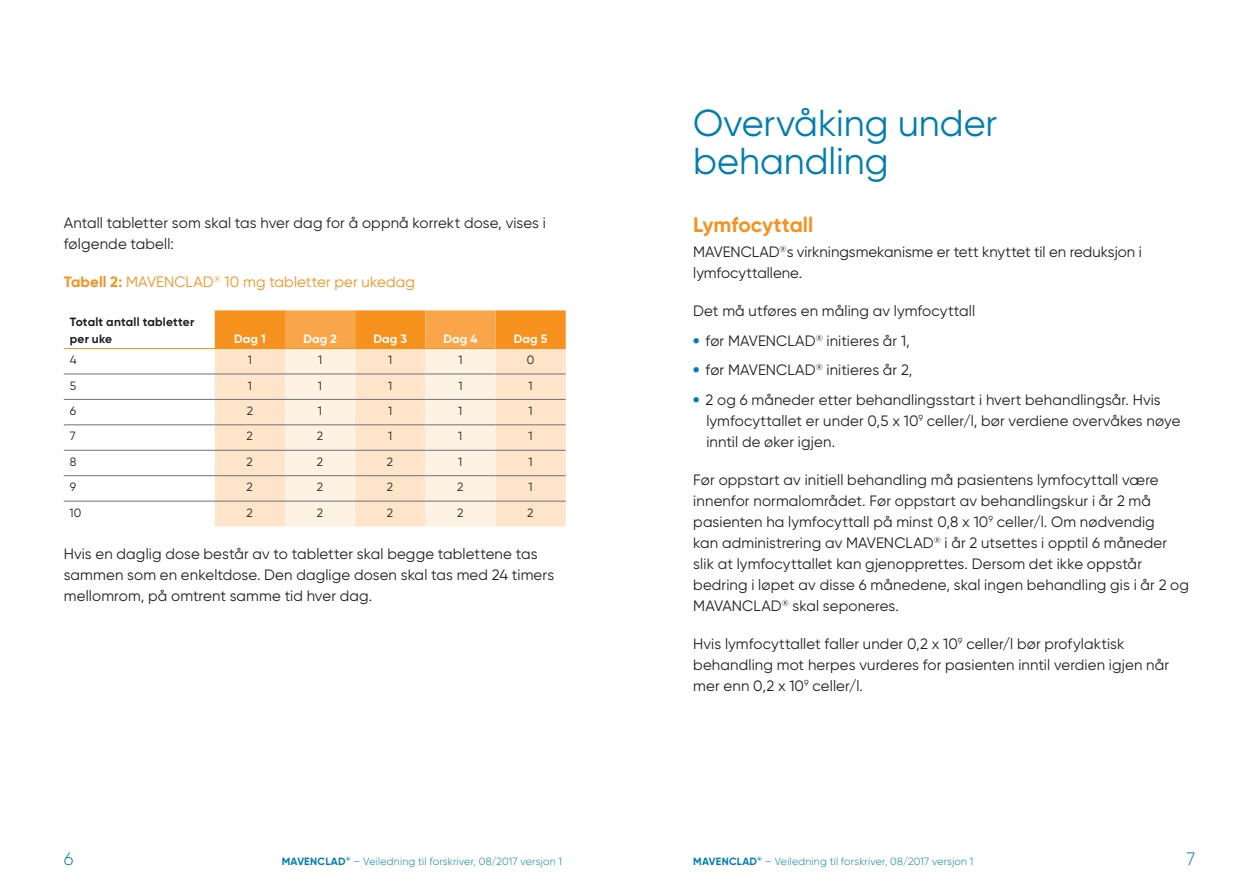
<style>
.page{position:relative;width:1259px;height:893px;background:#fff}
.page>*{position:absolute;margin:0;border:0;box-sizing:border-box;transform-origin:0 0}
.t1{font:37.5px/37.5px "Gilroy";color:#007eb1}
.t2{font:700 21px "Gilroy";color:#f6911e}
.t3{font:300 18px "Gilroy";color:#007eb1}
.t4{font:15px/21px "Gilroy";letter-spacing:.01em;color:#231f20}
.t5{font:15px "Gilroy";letter-spacing:.01em;color:#f6911e}
.t6{font:12px "Gilroy";color:#231f20}
.t7{font:700 12px/16.5px "Gilroy";letter-spacing:.015em;color:#231f20}
.t8{font:700 12px "Gilroy";letter-spacing:.02em;color:#fff}
.t9{font:300 10.5px "Gilroy";letter-spacing:.02em;color:#007eb1}
.s1{font-weight:700}
.s2{font-weight:800;color:#007eb1}
</style>
<div class="page">
<svg style="left:215px;top:310px;width:351px;height:217px;background:#fbdab6"></svg>
<hr style="left:64px;top:374px;width:151px;height:1px;background:#6d7175">
<hr style="left:215px;top:374px;width:70px;height:1px;background:#6d7175">
<hr style="left:285px;top:374px;width:70px;height:1px;background:#6d7175">
<hr style="left:355px;top:374px;width:70px;height:1px;background:#6d7175">
<hr style="left:425px;top:374px;width:70px;height:1px;background:#6d7175">
<hr style="left:495px;top:374px;width:71px;height:1px;background:#6d7175">
<hr style="left:64px;top:399px;width:151px;height:1px;background:#6d7175">
<hr style="left:215px;top:399px;width:70px;height:1px;background:#6d7175">
<hr style="left:285px;top:399px;width:70px;height:1px;background:#6d7175">
<hr style="left:355px;top:399px;width:70px;height:1px;background:#6d7175">
<hr style="left:425px;top:399px;width:70px;height:1px;background:#6d7175">
<hr style="left:495px;top:399px;width:71px;height:1px;background:#6d7175">
<hr style="left:64px;top:424px;width:151px;height:1px;background:#6d7175">
<hr style="left:215px;top:424px;width:70px;height:1px;background:#6d7175">
<hr style="left:285px;top:424px;width:70px;height:1px;background:#6d7175">
<hr style="left:355px;top:424px;width:70px;height:1px;background:#6d7175">
<hr style="left:425px;top:424px;width:70px;height:1px;background:#6d7175">
<hr style="left:495px;top:424px;width:71px;height:1px;background:#6d7175">
<hr style="left:64px;top:450px;width:151px;height:1px;background:#6d7175">
<hr style="left:215px;top:450px;width:70px;height:1px;background:#6d7175">
<hr style="left:285px;top:450px;width:70px;height:1px;background:#6d7175">
<hr style="left:355px;top:450px;width:70px;height:1px;background:#6d7175">
<hr style="left:425px;top:450px;width:70px;height:1px;background:#6d7175">
<hr style="left:495px;top:450px;width:71px;height:1px;background:#6d7175">
<hr style="left:64px;top:475px;width:151px;height:1px;background:#6d7175">
<hr style="left:215px;top:475px;width:70px;height:1px;background:#6d7175">
<hr style="left:285px;top:475px;width:70px;height:1px;background:#6d7175">
<hr style="left:355px;top:475px;width:70px;height:1px;background:#6d7175">
<hr style="left:425px;top:475px;width:70px;height:1px;background:#6d7175">
<hr style="left:495px;top:475px;width:71px;height:1px;background:#6d7175">
<hr style="left:64px;top:501px;width:151px;height:1px;background:#6d7175">
<hr style="left:215px;top:501px;width:70px;height:1px;background:#6d7175">
<hr style="left:285px;top:501px;width:70px;height:1px;background:#6d7175">
<hr style="left:355px;top:501px;width:70px;height:1px;background:#6d7175">
<hr style="left:425px;top:501px;width:70px;height:1px;background:#6d7175">
<hr style="left:495px;top:501px;width:71px;height:1px;background:#6d7175">
<hr style="left:64px;top:348px;width:151px;height:1px;background:#f6911e">
<hr style="left:215px;top:348px;width:70px;height:1px;background:#f6911e">
<hr style="left:285px;top:348px;width:70px;height:1px;background:#f6911e">
<hr style="left:355px;top:348px;width:70px;height:1px;background:#f6911e">
<hr style="left:425px;top:348px;width:70px;height:1px;background:#f6911e">
<hr style="left:495px;top:348px;width:71px;height:1px;background:#f6911e">
<p class="t4" style="left:64px;top:212px;width:483px">Antall tabletter som skal tas hver dag for å oppnå korrekt dose, vises i følgende tabell:</p>
<p class="t5" style="left:64px;top:273px;width:353px"><span class="s1">Tabell 2:</span> MAVENCLAD<sup>®</sup> 10 mg tabletter per ukedag</p>
<p class="t7" style="left:70px;top:313px;width:126px">Totalt antall tabletter per uke</p>
<p class="t8" style="left:234px;top:331px;width:33px">Dag 1</p>
<p class="t8" style="left:303px;top:331px;width:35px">Dag 2</p>
<p class="t8" style="left:373px;top:331px;width:35px">Dag 3</p>
<p class="t8" style="left:443px;top:331px;width:35px">Dag 4</p>
<p class="t8" style="left:514px;top:331px;width:35px">Dag 5</p>
<p class="t6" style="left:70px;top:353px;width:8px">4</p>
<p class="t6" style="left:248px;top:353px;width:6px">1</p>
<p class="t6" style="left:318px;top:353px;width:6px">1</p>
<p class="t6" style="left:388px;top:353px;width:6px">1</p>
<p class="t6" style="left:458px;top:353px;width:6px">1</p>
<p class="t6" style="left:527px;top:353px;width:9px">0</p>
<p class="t6" style="left:70px;top:378px;width:8px">5</p>
<p class="t6" style="left:248px;top:378px;width:6px">1</p>
<p class="t6" style="left:318px;top:378px;width:6px">1</p>
<p class="t6" style="left:388px;top:378px;width:6px">1</p>
<p class="t6" style="left:458px;top:378px;width:6px">1</p>
<p class="t6" style="left:528px;top:378px;width:6px">1</p>
<p class="t6" style="left:70px;top:403px;width:8px">6</p>
<p class="t6" style="left:247px;top:403px;width:8px">2</p>
<p class="t6" style="left:318px;top:403px;width:6px">1</p>
<p class="t6" style="left:388px;top:403px;width:6px">1</p>
<p class="t6" style="left:458px;top:403px;width:6px">1</p>
<p class="t6" style="left:528px;top:403px;width:6px">1</p>
<p class="t6" style="left:70px;top:429px;width:7px">7</p>
<p class="t6" style="left:247px;top:429px;width:8px">2</p>
<p class="t6" style="left:317px;top:429px;width:8px">2</p>
<p class="t6" style="left:388px;top:429px;width:6px">1</p>
<p class="t6" style="left:458px;top:429px;width:6px">1</p>
<p class="t6" style="left:528px;top:429px;width:6px">1</p>
<p class="t6" style="left:70px;top:454px;width:8px">8</p>
<p class="t6" style="left:247px;top:454px;width:8px">2</p>
<p class="t6" style="left:317px;top:454px;width:8px">2</p>
<p class="t6" style="left:387px;top:454px;width:8px">2</p>
<p class="t6" style="left:458px;top:454px;width:6px">1</p>
<p class="t6" style="left:528px;top:454px;width:6px">1</p>
<p class="t6" style="left:70px;top:480px;width:8px">9</p>
<p class="t6" style="left:247px;top:480px;width:8px">2</p>
<p class="t6" style="left:317px;top:480px;width:8px">2</p>
<p class="t6" style="left:387px;top:480px;width:8px">2</p>
<p class="t6" style="left:457px;top:480px;width:8px">2</p>
<p class="t6" style="left:528px;top:480px;width:6px">1</p>
<p class="t6" style="left:70px;top:505px;width:13px">10</p>
<p class="t6" style="left:246px;top:505px;width:8px">2</p>
<p class="t6" style="left:317px;top:505px;width:8px">2</p>
<p class="t6" style="left:387px;top:505px;width:8px">2</p>
<p class="t6" style="left:457px;top:505px;width:8px">2</p>
<p class="t6" style="left:527px;top:505px;width:8px">2</p>
<p class="t4" style="left:64px;top:543px;width:492px">Hvis en daglig dose består av to tabletter skal begge tablettene tas sammen som en enkeltdose. Den daglige dosen skal tas med 24 timers mellomrom, på omtrent samme tid hver dag.</p>
<h1 class="t1" style="left:693px;top:104px;width:305px">Overvåking under behandling</h1>
<h2 class="t2" style="left:693px;top:212px;width:121px">Lymfocyttall</h2>
<p class="t4" style="left:693px;top:241px;width:450px">MAVENCLAD<sup>®</sup>s virkningsmekanisme er tett knyttet til en reduksjon i lymfocyttallene.</p>
<p class="t4" style="left:693px;top:300px;width:283px">Det må utføres en måling av lymfocyttall</p>
<p class="t4" style="left:693px;top:330px;width:218px"><span class="s2">•</span> før MAVENCLAD<sup>®</sup> initieres år 1,</p>
<p class="t4" style="left:693px;top:359px;width:221px"><span class="s2">•</span> før MAVENCLAD<sup>®</sup> initieres år 2,</p>
<p class="t4" style="left:706px;top:389px;width:476px;text-indent:-13px"><span class="s2">•</span> 2 og 6 måneder etter behandlingsstart i hvert behandlingsår. Hvis lymfocyttallet er under 0,5 x 10<sup>9</sup> celler/l, bør verdiene overvåkes nøye inntil de øker igjen.</p>
<p class="t4" style="left:693px;top:469px;width:497px">Før oppstart av initiell behandling må pasientens lymfocyttall være innenfor normalområdet. Før oppstart av behandlingskur i år 2 må pasienten ha lymfocyttall på minst 0,8 x 10<sup>9</sup> celler/l. Om nødvendig<br>kan administrering av MAVENCLAD<sup>®</sup> i år 2 utsettes i opptil 6 måneder slik at lymfocyttallet kan gjenopprettes. Dersom det ikke oppstår bedring i løpet av disse 6 månedene, skal ingen behandling gis i år 2 og MAVANCLAD<sup>®</sup> skal seponeres.</p>
<p class="t4" style="left:693px;top:633px;width:477px">Hvis lymfocyttallet faller under 0,2 x 10<sup>9</sup> celler/l bør profylaktisk behandling mot herpes vurderes for pasienten inntil verdien igjen når mer enn 0,2 x 10<sup>9</sup> celler/l.</p>
<p class="t3" style="left:64px;top:848px;width:11px">6</p>
<p class="t9" style="left:693px;top:854px;width:282px"><span class="s1">MAVENCLAD</span><sup>®</sup> – Veiledning til forskriver, 08/2017 versjon 1</p>
<p class="t9" style="left:282px;top:854px;width:282px"><span class="s1">MAVENCLAD</span><sup>®</sup> – Veiledning til forskriver, 08/2017 versjon 1</p>
<p class="t3" style="left:1186px;top:848px;width:10px">7</p>
</div>
